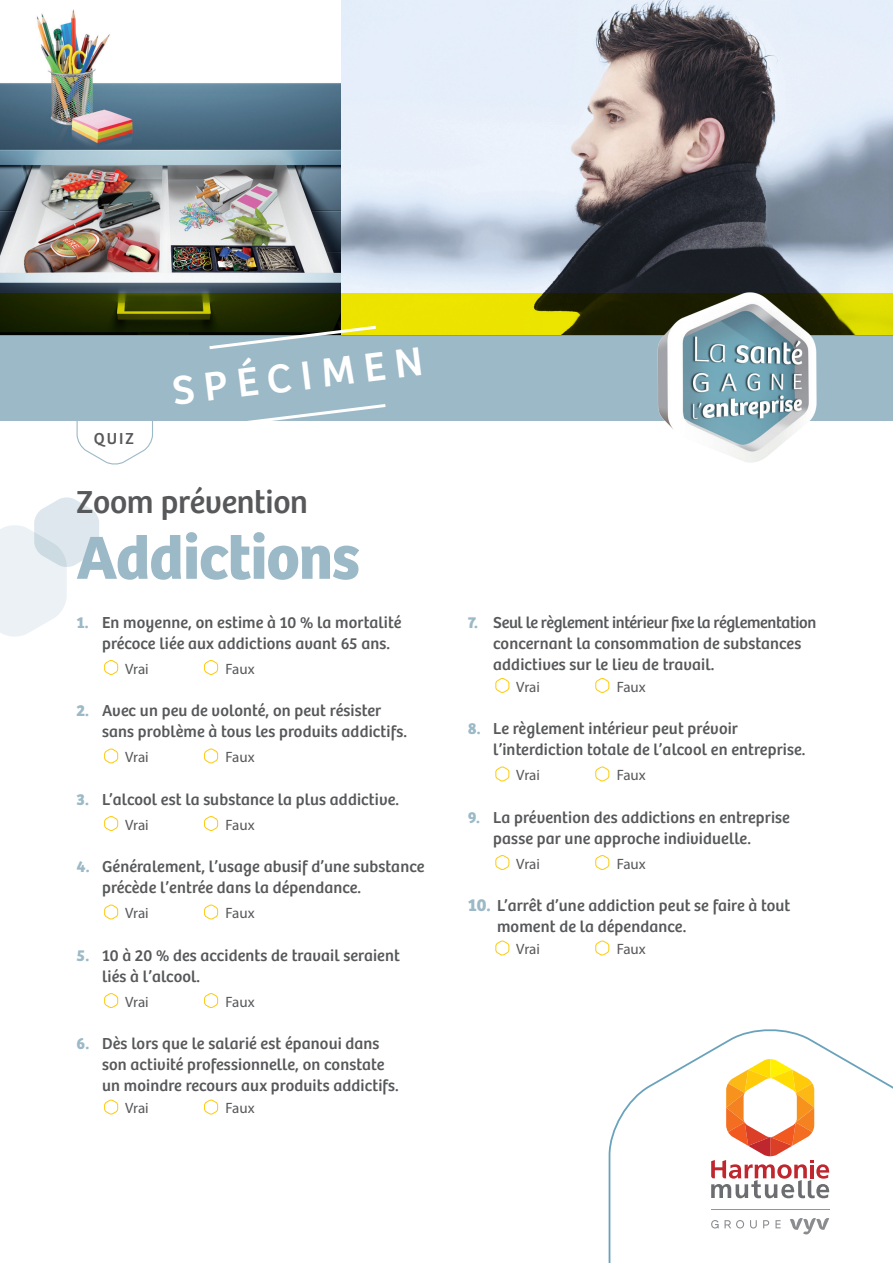
<style>
.page{position:relative;width:893px;height:1263px;background:#fff}
.page>*{position:absolute;margin:0;border:0;box-sizing:border-box;transform-origin:0 0}
.TITRAGE{font:700 63px "Bree";letter-spacing:-.01em;color:#9cb9c7}
._000-_Texte_courant{font:42px "Bree";color:#fff}
.t1{font:33px "Bree";letter-spacing:-.01em;color:#57585a}
._01_titres_questions{font:16.5px/21px "Bree";letter-spacing:.01em;color:#57585a}
._01_textes_questions{font:15px "Myriad Pro";letter-spacing:-.005em;color:#57585a}
.s1{font-weight:700;color:#9cb9c7}
.s2{font-weight:700;font-size:18px;color:#9cb9c7}
</style>
<div class="page">
<img style="left:340px;top:0;width:553px;height:293px">
<svg style="left:76px;top:421px;width:77px;height:44px"></svg>
<img style="left:0;top:9px;width:340px;height:284px">
<div style="left:0;top:336px;width:893px;height:85px;background:#9cb9c7"></div>
<svg style="left:0;top:293px;width:893px;height:43px;background:#717300"></svg>
<svg style="left:0;top:497px;width:99px;height:140px"></svg>
<svg style="left:104px;top:660px;width:15px;height:15px"></svg>
<svg style="left:204px;top:660px;width:14px;height:15px"></svg>
<svg style="left:104px;top:748px;width:15px;height:16px"></svg>
<svg style="left:204px;top:748px;width:14px;height:16px"></svg>
<svg style="left:104px;top:816px;width:15px;height:15px"></svg>
<svg style="left:204px;top:816px;width:14px;height:15px"></svg>
<svg style="left:104px;top:904px;width:15px;height:16px"></svg>
<svg style="left:204px;top:904px;width:14px;height:16px"></svg>
<svg style="left:104px;top:993px;width:15px;height:15px"></svg>
<svg style="left:204px;top:993px;width:14px;height:15px"></svg>
<svg style="left:104px;top:1099px;width:15px;height:16px"></svg>
<svg style="left:204px;top:1099px;width:14px;height:16px"></svg>
<svg style="left:495px;top:678px;width:15px;height:15px"></svg>
<svg style="left:595px;top:678px;width:15px;height:15px"></svg>
<svg style="left:495px;top:766px;width:15px;height:16px"></svg>
<svg style="left:595px;top:766px;width:15px;height:16px"></svg>
<svg style="left:495px;top:855px;width:15px;height:15px"></svg>
<svg style="left:595px;top:855px;width:15px;height:15px"></svg>
<svg style="left:495px;top:940px;width:15px;height:16px"></svg>
<svg style="left:595px;top:940px;width:15px;height:16px"></svg>
<img style="left:647px;top:288px;width:179px;height:175px">
<svg style="left:608px;top:1029px;width:285px;height:234px"></svg>
<svg style="left:206px;top:324px;width:173px;height:25px"></svg>
<svg style="left:248px;top:404px;width:138px;height:17px"></svg>
<p class="_000-_Texte_courant" style="left:169px;top:366px;width:254px;rotate:-7deg">SPÉCIMEN</p>
<p class="_01_titres_questions" style="left:94px;top:429px;width:42px">QUIZ</p>
<p class="t1" style="left:77px;top:482px;width:233px">Zoom prévention</p>
<p class="TITRAGE" style="left:77px;top:519px;width:285px">Addictions</p>
<p class="_01_titres_questions" style="left:102px;top:612px;width:301px;text-indent:-26px"><span class="s1">1.</span> En moyenne, on estime à 10 % la mortalité précoce liée aux addictions avant 65 ans.</p>
<p class="_01_textes_questions" style="left:125px;top:659px;width:25px">Vrai</p>
<p class="_01_textes_questions" style="left:226px;top:659px;width:31px">Faux</p>
<p class="_01_titres_questions" style="left:102px;top:700px;width:306px;text-indent:-26px"><span class="s1">2.</span> Avec un peu de volonté, on peut résister sans problème à tous les produits addictifs.</p>
<p class="_01_textes_questions" style="left:125px;top:748px;width:25px">Vrai</p>
<p class="_01_textes_questions" style="left:226px;top:748px;width:31px">Faux</p>
<p class="_01_titres_questions" style="left:77px;top:789px;width:324px"><span class="s1">3.</span> L’alcool est la substance la plus addictive.</p>
<p class="_01_textes_questions" style="left:125px;top:816px;width:25px">Vrai</p>
<p class="_01_textes_questions" style="left:226px;top:816px;width:31px">Faux</p>
<p class="_01_titres_questions" style="left:102px;top:856px;width:324px;text-indent:-26px"><span class="s1">4.</span> Généralement, l’usage abusif d’une substance précède l’entrée dans la dépendance.</p>
<p class="_01_textes_questions" style="left:125px;top:904px;width:25px">Vrai</p>
<p class="_01_textes_questions" style="left:226px;top:904px;width:31px">Faux</p>
<p class="_01_titres_questions" style="left:102px;top:945px;width:299px;text-indent:-26px"><span class="s1">5.</span> 10 à 20 % des accidents de travail seraient liés à l’alcool.</p>
<p class="_01_textes_questions" style="left:125px;top:993px;width:25px">Vrai</p>
<p class="_01_textes_questions" style="left:226px;top:993px;width:31px">Faux</p>
<p class="_01_titres_questions" style="left:102px;top:1033px;width:298px;text-indent:-26px"><span class="s1">6.</span> Dès lors que le salarié est épanoui dans son activité professionnelle, on constate un moindre recours aux produits addictifs.</p>
<p class="_01_textes_questions" style="left:125px;top:1099px;width:25px">Vrai</p>
<p class="_01_textes_questions" style="left:226px;top:1099px;width:31px">Faux</p>
<p class="_01_titres_questions" style="left:493px;top:612px;width:325px;text-indent:-26px"><span class="s1">7.</span> Seul le règlement intérieur fixe la réglementation concernant la consommation de substances addictives sur le lieu de travail.</p>
<p class="_01_textes_questions" style="left:516px;top:677px;width:25px">Vrai</p>
<p class="_01_textes_questions" style="left:617px;top:677px;width:31px">Faux</p>
<p class="_01_titres_questions" style="left:493px;top:718px;width:314px;text-indent:-26px"><span class="s1">8.</span> Le règlement intérieur peut prévoir l’interdiction totale de l’alcool en entreprise.</p>
<p class="_01_textes_questions" style="left:516px;top:766px;width:25px">Vrai</p>
<p class="_01_textes_questions" style="left:617px;top:766px;width:31px">Faux</p>
<p class="_01_titres_questions" style="left:493px;top:807px;width:298px;text-indent:-26px"><span class="s1">9.</span> La prévention des addictions en entreprise passe par une approche individuelle.</p>
<p class="_01_textes_questions" style="left:516px;top:855px;width:25px">Vrai</p>
<p class="_01_textes_questions" style="left:617px;top:855px;width:31px">Faux</p>
<p class="_01_titres_questions" style="left:497px;top:895px;width:295px;text-indent:-29px"><span class="s2">10.</span> L’arrêt d’une addiction peut se faire à tout moment de la dépendance.</p>
<p class="_01_textes_questions" style="left:516px;top:940px;width:25px">Vrai</p>
<p class="_01_textes_questions" style="left:617px;top:940px;width:31px">Faux</p>
</div>
